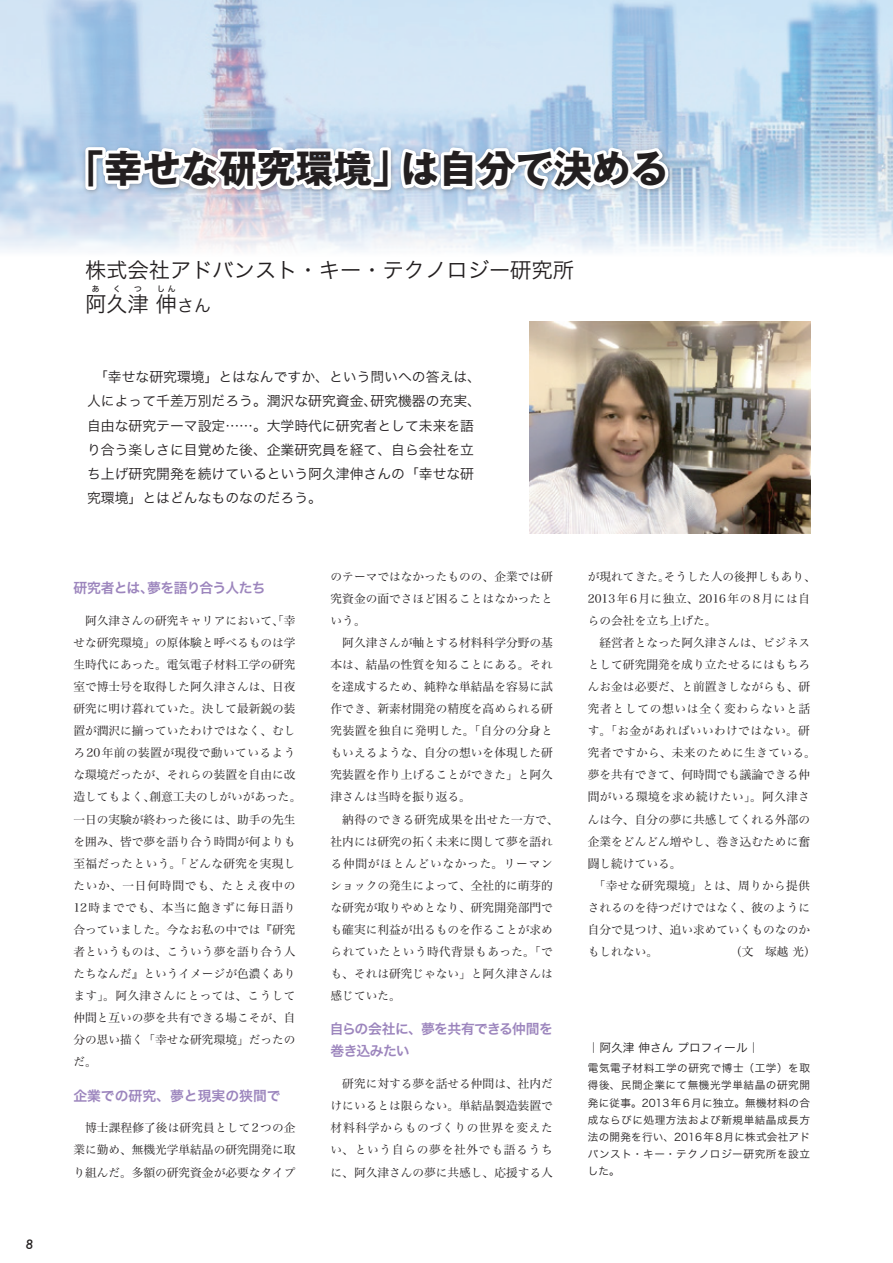
<style>
.page{position:relative;width:893px;height:1263px;background:#fff}
.page>*{position:absolute;margin:0;border:0;box-sizing:border-box;transform-origin:0 0}
.t1{font:700 38.25px "Gothic MB101 Pr 6 N";color:#231f20}
.t2{font:21.3px/34px "Hiragino Sans Pr 6 N W3";color:#231f20}
.t3{font:16.95px "Hiragino Sans Pr 6 N W3";color:#231f20}
.t4{font:13.8px/24.2px "Hiragino Sans Pr 6 N W3";color:#231f20}
.t5{font:13.8px/22px "Hiragino Sans Pr 6 N W6";letter-spacing:-.035em;color:#9c85bd}
.t6{font:13.8px "Hiragino Sans Pr 6 N W6";letter-spacing:-.06em;color:#9c85bd}
.t7{font:13.8px "Hiragino Sans Pr 6 N W6";color:#9c85bd}
.t8{font:italic 500 12.75px "Futura";color:#231f20}
.t9{font:11.7px/22px "Hiragino Serif Pr 6 N W3";color:#231f20;text-align:justify}
.t10{font:11.7px "Hiragino Serif Pr 6 N W3";letter-spacing:.03em;color:#231f20}
.t11{font:11.7px "Hiragino Serif Pr 6 N W3";letter-spacing:.035em;color:#231f20}
.t12{font:11.7px "Hiragino Serif Pr 6 N W3";letter-spacing:.06em;color:#231f20}
.t13{font:11.7px "Hiragino Sans Pr 6 N W3";color:#231f20}
.t14{font:10.65px/17px "Hiragino Sans Pr 6 N W3";letter-spacing:.045em;color:#231f20;text-align:justify}
.t15{font:8.55px "Hiragino Sans Pr 6 N W3";color:#231f20}
</style>
<div class="page">
<img style="left:0;top:0;width:893px;height:253px">
<svg style="left:63px;top:142px;width:609px;height:57px"></svg>
<img style="left:529px;top:321px;width:281px;height:213px">
<p class="t8" style="left:26px;top:1235px;width:9px">8</p>
<h1 class="t1" style="left:66px;top:137px;width:604px">「幸せな研究環境」は自分で決める</h1>
<h2 class="t2" style="left:85px;top:252px;width:490px">株式会社アドバンスト・キー・テクノロジー研究所阿久津伸</h2>
<p class="t15" style="left:91px;top:282px;width:10px">あ</p>
<p class="t15" style="left:113px;top:282px;width:10px">く</p>
<p class="t15" style="left:134px;top:282px;width:10px">つ</p>
<p class="t15" style="left:157px;top:282px;width:21px">しん</p>
<h3 class="t3" style="left:177px;top:291px;width:36px">さん</h3>
<p class="t4" style="left:87px;top:364px;width:395px;text-indent:7px">「幸せな研究環境」とはなんですか、という問いへの答えは、人によって千差万別だろう。潤沢な研究資金、研究機器の充実、自由な研究テーマ設定……。大学時代に研究者として未来を語り合う楽しさに目覚めた後、企業研究員を経て、自ら会社を立ち上げ研究開発を続けているという阿久津伸さんの「幸せな研究環境」とはどんなものなのだろう。</p>
<p class="t6" style="left:73px;top:575px;width:194px">研究者とは、夢を語り合う人たち</p>
<p class="t9" style="left:73px;top:608px;width:230px;text-align:left;text-indent:12px">阿久津さんの研究キャリアにおいて、「幸せな研究環境」の原体験と呼べるものは学生時代にあった。電気電子材料工学の研究室で博士号を取得した阿久津さんは、日夜研究に明け暮れていた。決して最新鋭の装置が潤沢に揃っていたわけではなく、むしろ20年前の装置が現役で動いているような環境だったが、それらの装置を自由に改造してもよく、創意工夫のしがいがあった。一日の実験が終わった後には、助手の先生を囲み、皆で夢を語り合う時間が何よりも至福だったという。「どんな研究を実現したいか、一日何時間でも、たとえ夜中の<br>12時まででも、本当に飽きずに毎日語り合っていました。今なお私の中では『研究者というものは、こういう夢を語り合う人たちなんだ』というイメージが色濃くあります」。阿久津さんにとっては、こうして仲間と互いの夢を共有できる場こそが、自分の思い描く「幸せな研究環境」だったのだ。</p>
<p class="t7" style="left:73px;top:1083px;width:209px">企業での研究、夢と現実の狭間で</p>
<p class="t9" style="left:73px;top:1116px;width:224px;text-indent:12px">博士課程修了後は研究員として2つの企業に勤め、無機光学単結晶の研究開発に取り組んだ。多額の研究資金が必要なタイプ</p>
<p class="t9" style="left:331px;top:564px;width:224px">のテーマではなかったものの、企業では研究資金の面でさほど困ることはなかったという。</p>
<p class="t9" style="left:331px;top:631px;width:224px;text-indent:12px">阿久津さんが軸とする材料科学分野の基本は、結晶の性質を知ることにある。それを達成するため、純粋な単結晶を容易に試作でき、新素材開発の精度を高められる研究装置を独自に発明した。「自分の分身ともいえるような、自分の想いを体現した研究装置を作り上げることができた」と阿久津さんは当時を振り返る。</p>
<p class="t9" style="left:331px;top:807px;width:229px;text-align:left;text-indent:12px">納得のできる研究成果を出せた一方で、社内には研究の拓く未来に関して夢を語れる仲間がほとんどいなかった。リーマンショックの発生によって、全社的に萌芽的な研究が取りやめとなり、研究開発部門でも確実に利益が出るものを作ることが求められていたという時代背景もあった。「でも、それは研究じゃない」と阿久津さんは感じていた。</p>
<p class="t5" style="left:330px;top:1017px;width:224px">自らの会社に、夢を共有できる仲間を巻き込みたい</p>
<p class="t9" style="left:331px;top:1072px;width:224px;text-indent:12px">研究に対する夢を話せる仲間は、社内だけにいるとは限らない。単結晶製造装置で材料科学からものづくりの世界を変えたい、という自らの夢を社外でも語るうちに、阿久津さんの夢に共感し、応援する人</p>
<p class="t9" style="left:588px;top:564px;width:230px;text-align:left">が現れてきた。そうした人の後押しもあり、<br>2013年6月に独立、2016年の8月には自らの会社を立ち上げた。</p>
<p class="t9" style="left:600px;top:631px;width:212px">経営者となった阿久津さんは、ビジネス</p>
<p class="t9" style="left:588px;top:653px;width:224px">として研究開発を成り立たせるにはもちろ</p>
<p class="t9" style="left:588px;top:675px;width:224px">んお金は必要だ、と前置きしながらも、研</p>
<p class="t12" style="left:588px;top:699px;width:224px">究者としての想いは全く変わらないと話</p>
<p class="t11" style="left:588px;top:721px;width:224px">す。「お金があればいいわけではない。研</p>
<p class="t10" style="left:588px;top:743px;width:229px">究者ですから、未来のために生きている。</p>
<p class="t9" style="left:588px;top:763px;width:224px">夢を共有できて、何時間でも議論できる仲</p>
<p class="t10" style="left:588px;top:787px;width:224px">間がいる環境を求め続けたい」。阿久津さ</p>
<p class="t9" style="left:588px;top:807px;width:224px">んは今、自分の夢に共感してくれる外部の</p>
<p class="t9" style="left:588px;top:829px;width:224px">企業をどんどん増やし、巻き込むために奮</p>
<p class="t9" style="left:588px;top:851px;width:95px">闘し続けている。</p>
<p class="t10" style="left:594px;top:875px;width:218px">「幸せな研究環境」とは、周りから提供</p>
<p class="t9" style="left:588px;top:895px;width:224px">されるのを待つだけではなく、彼のように</p>
<p class="t9" style="left:588px;top:917px;width:224px">自分で見つけ、追い求めていくものなのか</p>
<p class="t9" style="left:588px;top:939px;width:72px">もしれない。</p>
<p class="t9" style="left:730px;top:939px;width:87px">（文　塚越光）</p>
<p class="t13" style="left:588px;top:1037px;width:173px">｜阿久津 伸さん プロフィール｜</p>
<p class="t14" style="left:588px;top:1059px;width:224px">電気電子材料工学の研究で博士（工学）を取得後、民間企業にて無機光学単結晶の研究開発に従事。2013年6月に独立。無機材料の合成ならびに処理方法および新規単結晶成長方法の開発を行い、2016年8月に株式会社アドバンスト・キー・テクノロジー研究所を設立した。</p>
</div>
